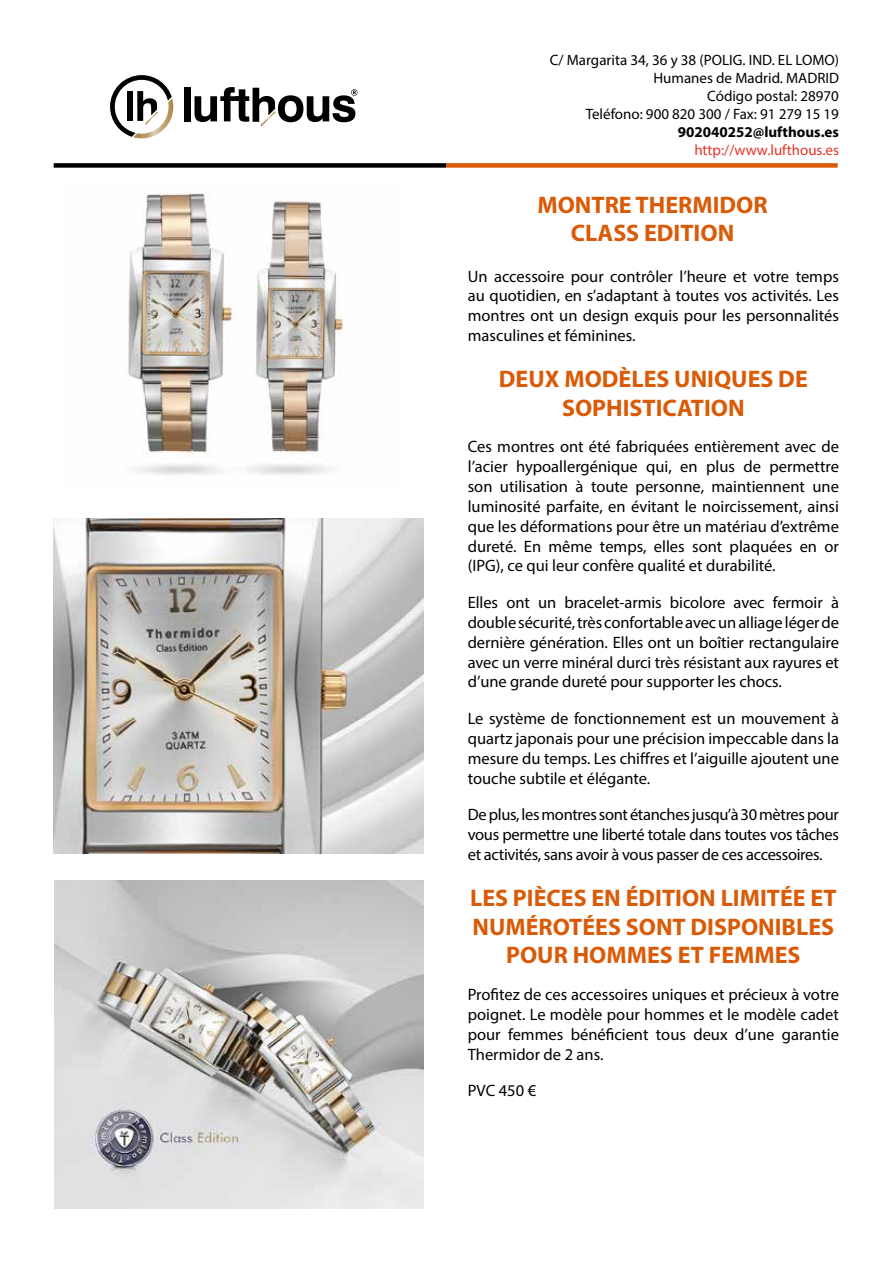
<style>
.page{position:relative;width:893px;height:1263px;background:#fff}
.page>*{position:absolute;margin:0;border:0;box-sizing:border-box;transform-origin:0 0}
.t1{font:700 24px/28.8px "Myriad Pro";color:#da5b07;text-align:center}
.t2{font:16.5px/19.8px "Myriad Pro";color:#000;text-align:justify}
.t3{font:15px/18px "Myriad Pro";color:#000;text-align:right}
.t4{font:15px "Myriad Pro";color:#e63329}
.t5{font:700 15px "Myriad Pro";color:#000}
</style>
<div class="page">
<img style="left:128px;top:190px;width:215px;height:285px">
<img style="left:54px;top:519px;width:369px;height:335px">
<img style="left:54px;top:880px;width:369px;height:329px">
<div style="left:54px;top:163px;width:392px;height:5px;background:#000"></div>
<div style="left:446px;top:163px;width:392px;height:5px;background:#da5b07"></div>
<div style="left:184px;top:87px;width:7px;height:34px;background:#000"></div>
<svg style="left:195px;top:87px;width:162px;height:39px"></svg>
<svg style="left:110px;top:75px;width:63px;height:63px"></svg>
<p class="t3" style="left:550px;top:51px;width:291px">C/ Margarita 34, 36 y 38 (POLIG. IND. EL LOMO)<br>Humanes de Madrid. MADRID<br>Código postal: 28970<br>Teléfono: 900 820 300 / Fax: 91 279 15 19</p>
<p class="t5" style="left:678px;top:122px;width:163px">902040252@lufthous.es</p>
<p class="t4" style="left:694px;top:141px;width:146px">http://www.lufthous.es</p>
<h1 class="t1" style="left:537px;top:189px;width:232px">MONTRE THERMIDOR<br>CLASS EDITION</h1>
<p class="t2" style="left:468px;top:266px;width:373px">Un accessoire pour contrôler l’heure et votre temps au quotidien, en s’adaptant à toutes vos activités. Les montres ont un design exquis pour les personnalités masculines et féminines.</p>
<h1 class="t1" style="left:499px;top:364px;width:310px">DEUX MODÈLES UNIQUES DE<br>SOPHISTICATION</h1>
<p class="t2" style="left:468px;top:437px;width:373px">Ces montres ont été fabriquées entièrement avec de l’acier hypoallergénique qui, en plus de permettre son utilisation à toute personne, maintiennent une luminosité parfaite, en évitant le noircissement, ainsi que les déformations pour être un matériau d’extrême dureté. En même temps, elles sont plaquées en or (IPG), ce qui leur confère qualité et durabilité.</p>
<p class="t2" style="left:468px;top:592px;width:373px">Elles ont un bracelet-armis bicolore avec fermoir à double sécurité, très confortable avec un alliage léger de dernière génération. Elles ont un boîtier rectangulaire avec un verre minéral durci très résistant aux rayures et d’une grande dureté pour supporter les chocs.</p>
<p class="t2" style="left:468px;top:708px;width:373px">Le système de fonctionnement est un mouvement à quartz japonais pour une précision impeccable dans la mesure du temps. Les chiffres et l’aiguille ajoutent une touche subtile et élégante.</p>
<p class="t2" style="left:468px;top:805px;width:373px">De plus, les montres sont étanches jusqu’à 30 mètres pour vous permettre une liberté totale dans toutes vos tâches et activités, sans avoir à vous passer de ces accessoires.</p>
<h1 class="t1" style="left:470px;top:882px;width:368px">LES PIÈCES EN ÉDITION LIMITÉE ET<br>NUMÉROTÉES SONT DISPONIBLES<br>POUR HOMMES ET FEMMES</h1>
<p class="t2" style="left:468px;top:984px;width:373px">Profitez de ces accessoires uniques et précieux à votre poignet. Le modèle pour hommes et le modèle cadet pour femmes bénéficient tous deux d’une garantie Thermidor de 2 ans.</p>
<p class="t2" style="left:468px;top:1081px;width:70px">PVC 450 €</p>
</div>
